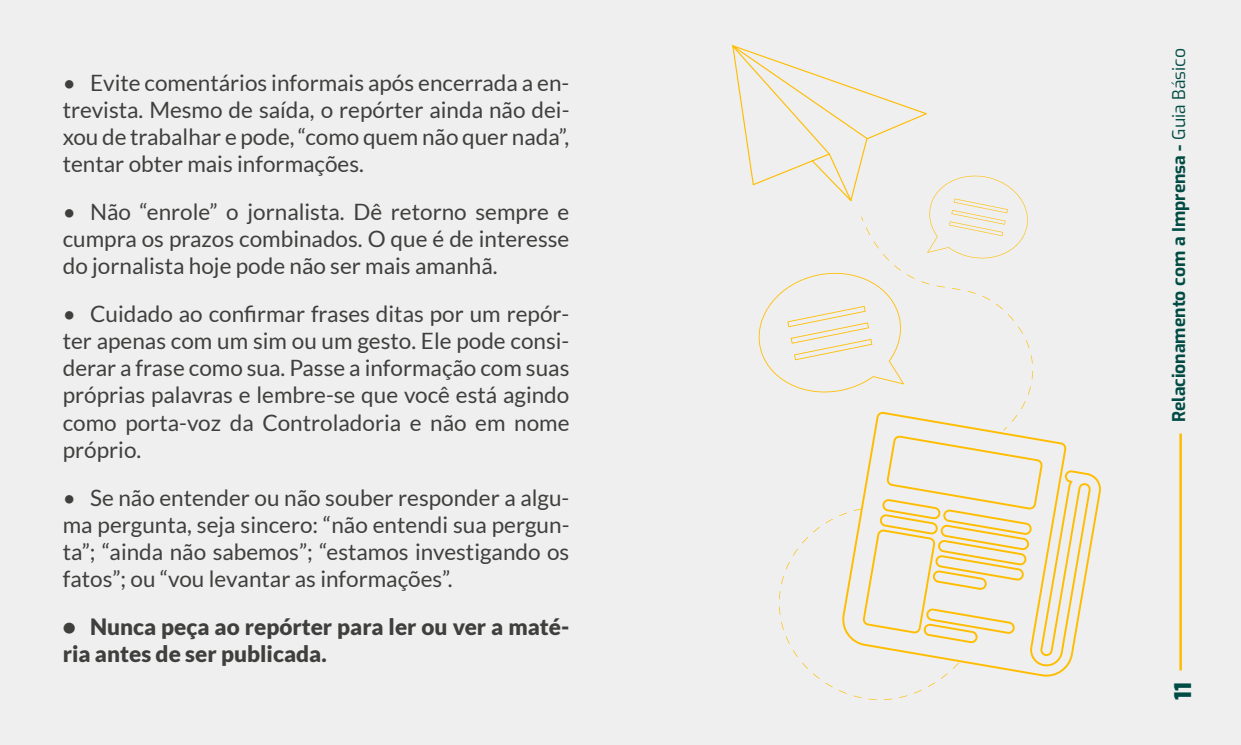
<style>
.page{position:relative;width:1241px;height:745px;background:#fff}
.page>*{position:absolute;margin:0;border:0;box-sizing:border-box;transform-origin:0 0}
.t1{font:22.5px/27px "Lato";color:#3f3f3e;text-align:justify}
.t2{font:900 22.5px/27px "Lato";color:#3f3f3e}
.t3{font:900 22.5px "Exo";color:#004b44}
.t4{font:700 17.5px "Exo";color:#004b44}
.s1{font-weight:400}
</style>
<div class="page">
<div style="left:0;top:0;width:1240px;height:744px;background:#efefef"></div>
<hr style="left:1240px;top:0;width:1px;height:744px;background:#efefef">
<hr style="left:1179px;top:433px;width:2px;height:237px;background:#ffbc01">
<svg style="left:861px;top:421px;width:240px;height:256px"></svg>
<svg style="left:779px;top:508px;width:179px;height:191px"></svg>
<svg style="left:731px;top:45px;width:301px;height:376px"></svg>
<p class="t1" style="left:63px;top:69px;width:508px">• Evite comentários informais após encerrada a en&shy;trevista. Mesmo de saída, o repórter ainda não dei&shy;xou de trabalhar e pode, “como quem não quer nada”, tentar obter mais informações.</p>
<p class="t1" style="left:63px;top:198px;width:508px">• Não “enrole” o jornalista. Dê retorno sempre e cumpra os prazos combinados. O que é de interesse do jornalista hoje pode não ser mais amanhã.</p>
<p class="t1" style="left:63px;top:300px;width:508px">• Cuidado ao confirmar frases ditas por um repór&shy;ter apenas com um sim ou um gesto. Ele pode consi&shy;derar a frase como sua. Passe a informação com suas próprias palavras e lembre-se que você está agindo como porta-voz da Controladoria e não em nome próprio.</p>
<p class="t1" style="left:63px;top:483px;width:508px">• Se não entender ou não souber responder a algu&shy;ma pergunta, seja sincero: “não entendi sua pergun&shy;ta”; “ainda não sabemos”; “estamos investigando os fatos”; ou “vou levantar as informações”.</p>
<p class="t2" style="left:63px;top:612px;width:508px">• Nunca peça ao repórter para ler ou ver a maté&shy;ria antes de ser publicada.</p>
<p class="t4" style="left:1165px;top:422px;width:375px;rotate:-90deg">Relacionamento com a Imprensa - <span class="s1">Guia Básico</span></p>
<p class="t3" style="left:1166px;top:699px;width:19px;rotate:-90deg">11</p>
</div>
